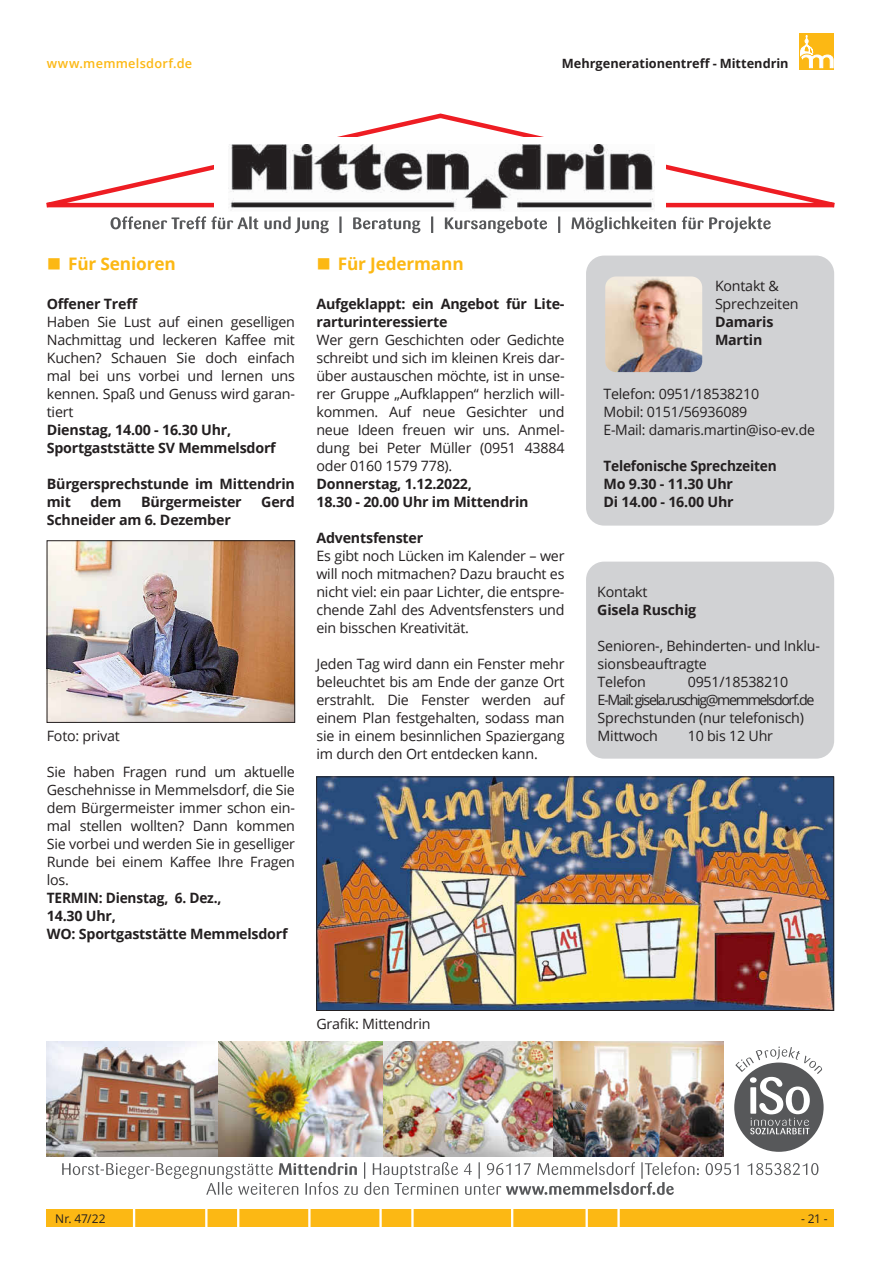
<style>
.page{position:relative;width:881px;height:1263px;background:#fff}
.page>*{position:absolute;margin:0;border:0;box-sizing:border-box;transform-origin:0 0}
.t1{font:700 17.25px "Open Sans";letter-spacing:-.01em;color:#fcb814}
.t2{font:14.25px/18px "Open Sans";letter-spacing:-.015em;color:#231f20;text-align:justify}
.t3{font:700 14.25px/18px "Open Sans";letter-spacing:-.015em;color:#231f20}
.t4{font:700 14.25px/18px "Open Sans";letter-spacing:-.015em;color:#231f20;scale:.96 1}
.t5{font:700 12.75px "Open Sans";letter-spacing:-.005em;color:#231f20}
.t6{font:600 12.75px "Open Sans";letter-spacing:.02em;color:#fcb814}
.t7{font:12px "Open Sans";letter-spacing:-.01em;color:#231f20}
</style>
<div class="page">
<svg style="left:799px;top:34px;width:34px;height:36px"></svg>
<svg style="left:799px;top:35px;width:34px;height:33px"></svg>
<div style="left:47px;top:1210px;width:786px;height:17px;background:#fcb814"></div>
<svg style="left:133px;top:1210px;width:2px;height:17px"></svg>
<svg style="left:205px;top:1210px;width:2px;height:17px"></svg>
<svg style="left:237px;top:1210px;width:2px;height:17px"></svg>
<svg style="left:308px;top:1210px;width:2px;height:17px"></svg>
<svg style="left:379px;top:1210px;width:2px;height:17px"></svg>
<svg style="left:411px;top:1210px;width:2px;height:17px"></svg>
<svg style="left:511px;top:1210px;width:2px;height:17px"></svg>
<svg style="left:585px;top:1210px;width:2px;height:17px"></svg>
<svg style="left:617px;top:1210px;width:2px;height:17px"></svg>
<svg style="left:47px;top:113px;width:786px;height:95px"></svg>
<div style="left:214px;top:138px;width:451px;height:73px;background:#fff"></div>
<img style="left:230px;top:145px;width:424px;height:66px">
<svg style="left:110px;top:216px;width:148px;height:13px"></svg>
<svg style="left:264px;top:216px;width:64px;height:17px"></svg>
<svg style="left:339px;top:216px;width:2px;height:17px"></svg>
<svg style="left:353px;top:217px;width:67px;height:16px"></svg>
<svg style="left:431px;top:216px;width:2px;height:17px"></svg>
<svg style="left:444px;top:216px;width:102px;height:17px"></svg>
<svg style="left:558px;top:216px;width:2px;height:17px"></svg>
<svg style="left:571px;top:216px;width:104px;height:17px"></svg>
<svg style="left:681px;top:216px;width:89px;height:17px"></svg>
<svg style="left:705px;top:1163px;width:33px;height:12px"></svg>
<svg style="left:747px;top:1163px;width:71px;height:12px"></svg>
<svg style="left:62px;top:1162px;width:295px;height:33px"></svg>
<svg style="left:364px;top:1162px;width:334px;height:33px"></svg>
<div style="left:734px;top:1062px;width:89px;height:90px;background:#57585a;border-radius:50%"></div>
<svg style="left:735px;top:1046px;width:86px;height:88px"></svg>
<img style="left:47px;top:1041px;width:676px;height:115px">
<div style="left:585px;top:562px;width:248px;height:197px;background:#d1d2d4;border-radius:18px"></div>
<div style="left:585px;top:256px;width:248px;height:270px;background:#d1d2d4;border-radius:18px"></div>
<img style="left:605px;top:276px;width:97px;height:96px">
<img style="left:49px;top:542px;width:244px;height:179px">
<div style="left:47px;top:540px;width:248px;height:183px;border:1px solid #231f20"></div>
<img style="left:318px;top:779px;width:513px;height:230px">
<div style="left:316px;top:777px;width:517px;height:234px;border:1px solid #231f20"></div>
<p class="t6" style="left:47px;top:55px;width:147px">www.memmelsdorf.de</p>
<p class="t5" style="left:561px;top:54px;width:228px">Mehrgenerationentreff - Mittendrin</p>
<p class="t1" style="left:47px;top:252px;width:130px">■ Für Senioren</p>
<p class="t3" style="left:47px;top:294px;width:92px">Offener Treff</p>
<p class="t2" style="left:47px;top:312px;width:249px">Haben Sie Lust auf einen geselligen Nachmittag und leckeren Kaffee mit Kuchen? Schauen Sie doch einfach mal bei uns vorbei und lernen uns kennen. Spaß und Genuss wird garan&shy;tiert</p>
<p class="t3" style="left:47px;top:420px;width:230px">Dienstag, 14.00 - 16.30 Uhr,<br>Sportgaststätte SV Memmelsdorf</p>
<p class="t3" style="left:47px;top:474px;width:249px">Bürgersprechstunde im Mittendrin mit</p>
<p class="t3" style="left:90px;top:492px;width:33px">dem</p>
<p class="t3" style="left:141px;top:492px;width:102px">Bürgermeister</p>
<p class="t3" style="left:261px;top:492px;width:35px">Gerd</p>
<p class="t3" style="left:47px;top:510px;width:185px">Schneider am 6. Dezember</p>
<p class="t2" style="left:47px;top:726px;width:74px">Foto: privat</p>
<p class="t2" style="left:47px;top:762px;width:249px">Sie haben Fragen rund um aktuelle Geschehnisse in Memmelsdorf, die Sie dem Bürgermeister immer schon ein&shy;mal stellen wollten? Dann kommen Sie vorbei und werden Sie in geselliger Runde bei einem Kaffee Ihre Fragen los.</p>
<p class="t4" style="left:47px;top:888px;width:252px">TERMIN: Dienstag, 6. Dez.,<br>14.30 Uhr,<br>WO: Sportgaststätte Memmelsdorf</p>
<p class="t1" style="left:316px;top:252px;width:149px">■ Für Jedermann</p>
<p class="t3" style="left:316px;top:294px;width:249px">Aufgeklappt: ein Angebot für Lite&shy;rarturinteressierte</p>
<p class="t2" style="left:316px;top:330px;width:249px">Wer gern Geschichten oder Gedichte schreibt und sich im kleinen Kreis dar&shy;über austauschen möchte, ist in unse&shy;rer Gruppe „Aufklappen“ herzlich will&shy;kommen. Auf neue Gesichter und neue Ideen freuen wir uns. Anmel&shy;dung bei Peter Müller (0951 43884 oder 0160 1579 778).</p>
<p class="t3" style="left:316px;top:474px;width:213px">Donnerstag, 1.12.2022,<br>18.30 - 20.00 Uhr im Mittendrin</p>
<p class="t3" style="left:316px;top:528px;width:108px">Adventsfenster</p>
<p class="t2" style="left:316px;top:546px;width:249px">Es gibt noch Lücken im Kalender – wer will noch mitmachen? Dazu braucht es nicht viel: ein paar Lichter, die entspre&shy;chende Zahl des Adventsfensters und ein bisschen Kreativität.</p>
<p class="t2" style="left:316px;top:654px;width:249px">Jeden Tag wird dann ein Fenster mehr beleuchtet bis am Ende der ganze Ort erstrahlt. Die Fenster werden auf einem Plan festgehalten, sodass man sie in einem besinnlichen Spaziergang im durch den Ort entdecken kann.</p>
<p class="t2" style="left:316px;top:1014px;width:116px">Grafik: Mittendrin</p>
<p class="t2" style="left:714px;top:276px;width:85px">Kontakt &amp;<br>Sprechzeiten</p>
<p class="t3" style="left:714px;top:312px;width:60px">Damaris<br>Martin</p>
<p class="t2" style="left:603px;top:384px;width:213px;text-align:left">Telefon: 0951/18538210<br>Mobil: 0151/56936089<br>E-Mail: damaris.martin@iso-ev.de</p>
<p class="t4" style="left:603px;top:456px;width:182px">Telefonische Sprechzeiten<br>Mo 9.30 - 11.30 Uhr<br>Di 14.00 - 16.00 Uhr</p>
<p class="t2" style="left:597px;top:582px;width:52px">Kontakt</p>
<p class="t3" style="left:597px;top:600px;width:100px">Gisela Ruschig</p>
<p class="t2" style="left:597px;top:636px;width:224px;text-align:left">Senioren-, Behinderten- und Inklu&shy;sionsbeauftragte<br>Telefon</p>
<p class="t2" style="left:597px;top:672px;width:218px;text-align:left;text-indent:90px">0951/18538210<br>E-Mail: gisela.ruschig@memmelsdorf.de<br>Sprechstunden (nur telefonisch)<br>Mittwoch</p>
<p class="t2" style="left:687px;top:726px;width:87px">10 bis 12 Uhr</p>
<p class="t7" style="left:55px;top:1211px;width:52px">Nr. 47/22</p>
<p class="t7" style="left:800px;top:1211px;width:28px">- 21 -</p>
</div>
